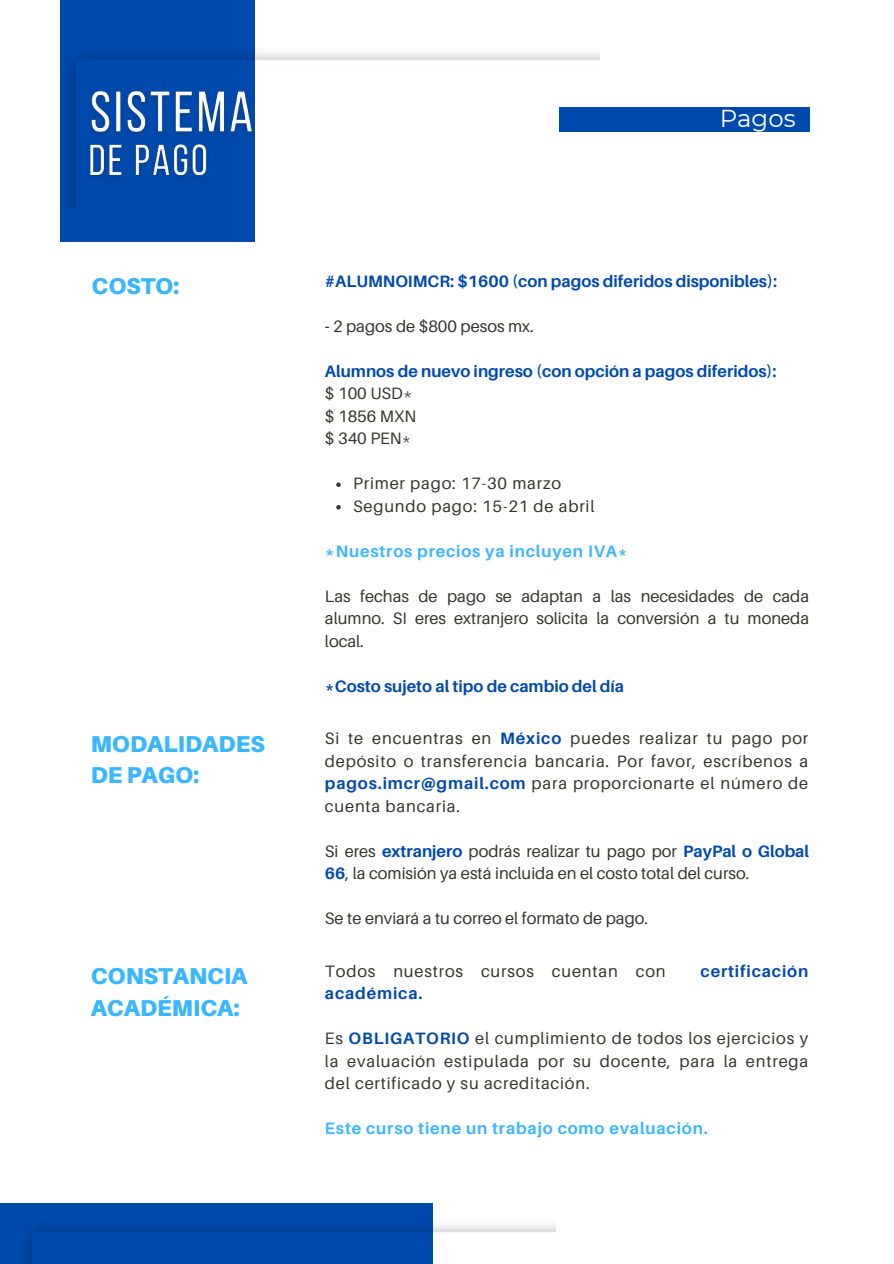
<style>
.page{position:relative;width:894px;height:1264px;background:#fff}
.page>*{position:absolute;margin:0;border:0;box-sizing:border-box;transform-origin:0 0}
.t1{font:24.45px "Montserrat";color:#fff}
.t2{font:900 22.95px/31.5px "Aileron";color:#38b6ff}
.t3{font:16.5px/22.5px "Aileron";color:#343431;text-align:justify}
.t4{font:700 16.5px "Aileron";color:#004aad}
.t5{font:16.5px/22.5px "Aileron";letter-spacing:.05em;color:#343431}
.t6{font:700 16.5px "Aileron";letter-spacing:.05em;color:#38b6ff}
.t7{font:700 16.5px "Aileron";letter-spacing:.05em;color:#004aad}
.s1{font-weight:700}
.s2{font-weight:700;color:#004aad}
</style>
<div class="page">
<div style="left:60px;top:0;width:195px;height:242px;background:#004aad"></div>
<img style="left:68px;top:53px;width:531px;height:154px">
<img style="left:82px;top:85px;width:178px;height:62px">
<img style="left:83px;top:139px;width:129px;height:47px">
<div style="left:0;top:1202px;width:432px;height:61px;background:#004aad"></div>
<img style="left:24px;top:1218px;width:531px;height:45px">
<div style="left:559px;top:107px;width:249px;height:24px;background:#004aad"></div>
<svg style="left:336px;top:482px;width:4px;height:5px"></svg>
<svg style="left:336px;top:505px;width:4px;height:4px"></svg>
<h2 class="t2" style="left:92px;top:269px;width:89px">COSTO:</h2>
<h2 class="t2" style="left:91px;top:727px;width:175px">MODALIDADES<br>DE PAGO:</h2>
<h2 class="t2" style="left:91px;top:959px;width:158px">CONSTANCIA<br>ACADÉMICA:</h2>
<h1 class="t1" style="left:719px;top:103px;width:77px">Pagos</h1>
<p class="t4" style="left:325px;top:270px;width:453px">#ALUMNOIMCR: $1600 (con pagos diferidos disponibles):</p>
<p class="t3" style="left:325px;top:314px;width:210px"><span class="s1">-</span> 2 pagos de $800 pesos mx.</p>
<p class="t4" style="left:325px;top:360px;width:453px">Alumnos de nuevo ingreso (con opción a pagos diferidos):</p>
<p class="t3" style="left:325px;top:382px;width:93px;text-align:left">$ 100 USD* $ 1856 MXN $ 340 PEN*</p>
<p class="t5" style="left:353px;top:472px;width:243px">Primer pago: 17-30 marzo<br>Segundo pago: 15-21 de abril</p>
<p class="t6" style="left:325px;top:540px;width:304px">*Nuestros precios ya incluyen IVA*</p>
<p class="t3" style="left:325px;top:584px;width:485px">Las fechas de pago se adaptan a las necesidades de cada alumno. SI eres extranjero solicita la conversión a tu moneda local.</p>
<p class="t4" style="left:325px;top:675px;width:301px">*Costo sujeto al tipo de cambio del día</p>
<p class="t3" style="left:325px;top:727px;width:484px">Si te encuentras en <span class="s2">México</span> puedes realizar tu pago por depósito o transferencia bancaria. Por favor, escríbenos a <span class="s2">pagos.imcr@gmail.com</span> para proporcionarte el número de cuenta bancaria.</p>
<p class="t3" style="left:325px;top:839px;width:485px">Si eres <span class="s2">extranjero</span> podrás realizar tu pago por <span class="s2">PayPal o Global<br>66</span>, la comisión ya está incluida en el costo total del curso.</p>
<p class="t3" style="left:325px;top:907px;width:324px">Se te enviará a tu correo el formato de pago.</p>
<p class="t5" style="left:325px;top:959px;width:342px">Todos nuestros cursos cuentan con</p>
<p class="t7" style="left:700px;top:960px;width:109px">certificación</p>
<p class="t7" style="left:325px;top:983px;width:99px">académica.</p>
<p class="t3" style="left:325px;top:1027px;width:484px">Es <span class="s2">OBLIGATORIO</span> el cumplimiento de todos los ejercicios y la evaluación estipulada por su docente, para la entrega del certificado y su acreditación.</p>
<p class="t6" style="left:325px;top:1118px;width:384px">Este curso tiene un trabajo como evaluación.</p>
</div>
